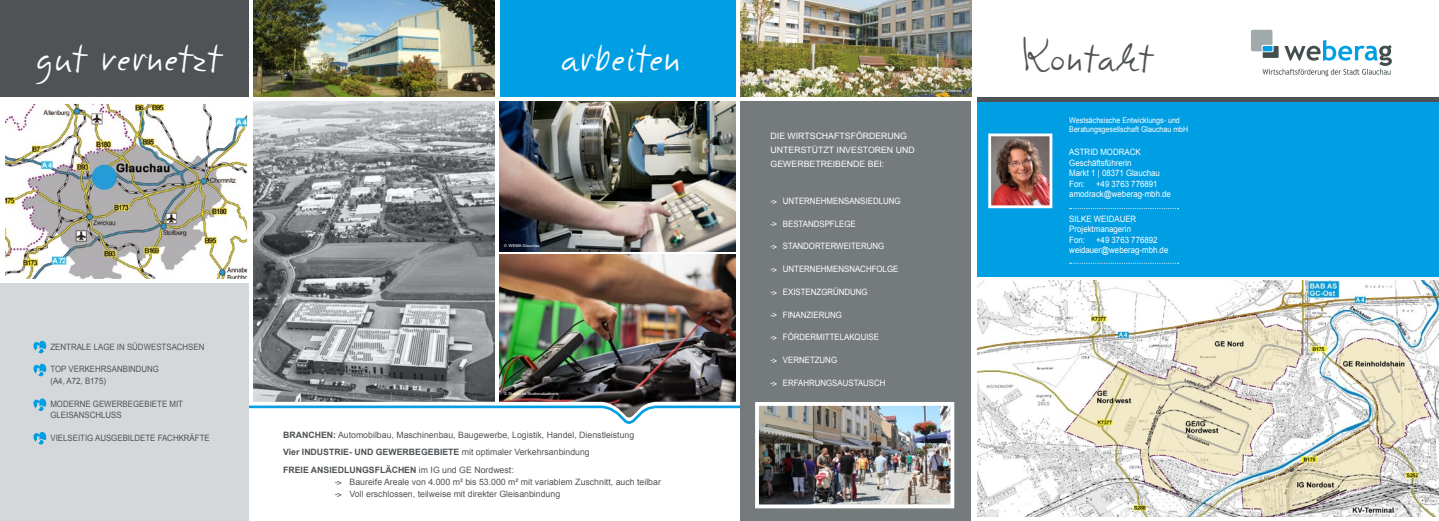
<style>
.page{position:relative;width:1439px;height:521px;background:#fff}
.page>*{position:absolute;margin:0;border:0;box-sizing:border-box;transform-origin:0 0}
.t1{font:40.25px "Claude Handwriting";letter-spacing:.07em;color:#fff}
.t2{font:40.25px "Claude Handwriting";letter-spacing:.07em;color:#4f5355}
.t3{font:8.75px/10.5px "Arial";color:#fff;scale:.9 1}
.t4{font:8.75px/17.5px "Arial";color:#4f5355}
.t5{font:8.75px/11.4px "Arial";color:#4f5355;scale:.9 1}
.t6{font:8.75px/14px "Arial";color:#fff}
.t7{font:7.88px/9.5px "Arial";color:#fff;scale:.9 1}
.t8{font:4.38px "Ancona";color:#fff}
.s1{font-weight:700}
</style>
<div class="page">
<img style="left:500px;top:102px;width:235px;height:149px">
<img style="left:500px;top:255px;width:235px;height:145px">
<img style="left:253px;top:102px;width:242px;height:298px">
<svg style="left:248px;top:400px;width:488px;height:4px"></svg>
<svg style="left:248px;top:404px;width:492px;height:117px"></svg>
<div style="left:0;top:283px;width:248px;height:238px;background:#d5d8da"></div>
<div style="left:740px;top:102px;width:231px;height:419px;background:#757a7c"></div>
<img style="left:5px;top:103px;width:243px;height:176px">
<img style="left:253px;top:0;width:242px;height:97px">
<img style="left:760px;top:407px;width:189px;height:96px">
<div style="left:755px;top:402px;width:199px;height:106px;border:4px solid #fff"></div>
<svg style="left:33px;top:341px;width:13px;height:12px"></svg>
<svg style="left:33px;top:364px;width:13px;height:12px"></svg>
<svg style="left:33px;top:398px;width:13px;height:13px"></svg>
<svg style="left:33px;top:432px;width:13px;height:13px"></svg>
<div style="left:500px;top:0;width:235px;height:97px;background:#009ee3"></div>
<img style="left:977px;top:280px;width:462px;height:236px">
<div style="left:977px;top:100px;width:462px;height:177px;background:#009ee3"></div>
<img style="left:988px;top:133px;width:65px;height:76px">
<svg style="left:1069px;top:208px;width:109px;height:1px"></svg>
<svg style="left:1069px;top:263px;width:109px;height:1px"></svg>
<img style="left:740px;top:0;width:231px;height:97px">
<div style="left:0;top:0;width:248px;height:97px;background:#4f5355"></div>
<svg style="left:1251px;top:30px;width:140px;height:46px"></svg>
<div style="left:977px;top:97px;width:462px;height:5px;background:#4f5355"></div>
<h1 class="t1" style="left:36px;top:30px;width:184px">gut vernetzt</h1>
<h1 class="t1" style="left:561px;top:30px;width:120px">arbeiten</h1>
<h1 class="t2" style="left:1022px;top:30px;width:129px">Kontakt</h1>
<p class="t8" style="left:910px;top:88px;width:53px">© Klinikum Rudloph Virchow</p>
<p class="t5" style="left:50px;top:341px;width:173px">ZENTRALE LAGE IN SÜDWESTSACHSEN</p>
<p class="t5" style="left:50px;top:364px;width:122px">TOP VERKEHRSANBINDUNG (A4, A72, B175)</p>
<p class="t5" style="left:50px;top:398px;width:149px">MODERNE GEWERBEGEBIETE MIT<br>GLEISANSCHLUSS</p>
<p class="t5" style="left:50px;top:432px;width:178px">VIELSEITIG AUSGEBILDETE FACHKRÄFTE</p>
<p class="t8" style="left:504px;top:243px;width:37px">© WEMA Glauchau</p>
<p class="t8" style="left:504px;top:391px;width:56px">© Staatliche Studienakademie</p>
<p class="t4" style="left:283px;top:426px;width:353px"><span class="s1">BRANCHEN:</span> Automobilbau, Maschinenbau, Baugewerbe, Logistik, Handel, Dienstleistung<br><span class="s1">Vier INDUSTRIE- UND GEWERBEGEBIETE</span> mit optimaler Verkehrsanbindung<br><span class="s1">FREIE ANSIEDLUNGSFLÄCHEN</span> im IG und GE Nordwest:</p>
<p class="t4" style="left:335px;top:475px;width:328px;line-height:12.6px">-&gt; Baureife Areale von 4.000 m² bis 53.000 m² mit variablem Zuschnitt, auch teilbar -&gt; Voll erschlossen, teilweise mit direkter Gleisanbindung</p>
<p class="t6" style="left:770px;top:129px;width:146px">DIE WIRTSCHAFTSFÖRDERUNG<br>UNTERSTÜTZT INVESTOREN UND<br>GEWERBETREIBENDE BEI:</p>
<p class="t3" style="left:770px;top:196px;width:146px">-&gt; UNTERNEHMENSANSIEDLUNG</p>
<p class="t3" style="left:770px;top:218px;width:96px">-&gt; BESTANDSPFLEGE</p>
<p class="t3" style="left:770px;top:241px;width:128px">-&gt; STANDORTERWEITERUNG</p>
<p class="t3" style="left:770px;top:264px;width:143px">-&gt; UNTERNEHMENSNACHFOLGE</p>
<p class="t3" style="left:770px;top:287px;width:109px">-&gt; EXISTENZGRÜNDUNG</p>
<p class="t3" style="left:770px;top:309px;width:81px">-&gt; FINANZIERUNG</p>
<p class="t3" style="left:770px;top:332px;width:122px">-&gt; FÖRDERMITTELAKQUISE</p>
<p class="t3" style="left:770px;top:355px;width:75px">-&gt; VERNETZUNG</p>
<p class="t3" style="left:770px;top:378px;width:129px">-&gt; ERFAHRUNGSAUSTAUSCH</p>
<p class="t7" style="left:1069px;top:115px;width:134px">Westsächsische Entwicklungs- und<br>Beratungsgesellschaft Glauchau mbH</p>
<p class="t3" style="left:1069px;top:147px;width:102px">ASTRID MODRACK<br>Geschäftsführerin<br>Markt 1 | 08371 Glauchau<br>Fon:</p>
<p class="t3" style="left:1069px;top:178px;width:114px;text-indent:27px">+49 3763 776891 amodrack@weberag-mbh.de</p>
<p class="t3" style="left:1069px;top:213px;width:76px">SILKE WEIDAUER<br>Projektmanagerin<br>Fon:</p>
<p class="t3" style="left:1069px;top:234px;width:112px;text-indent:27px">+49 3763 776892 weidauer@weberag-mbh.de</p>
</div>
